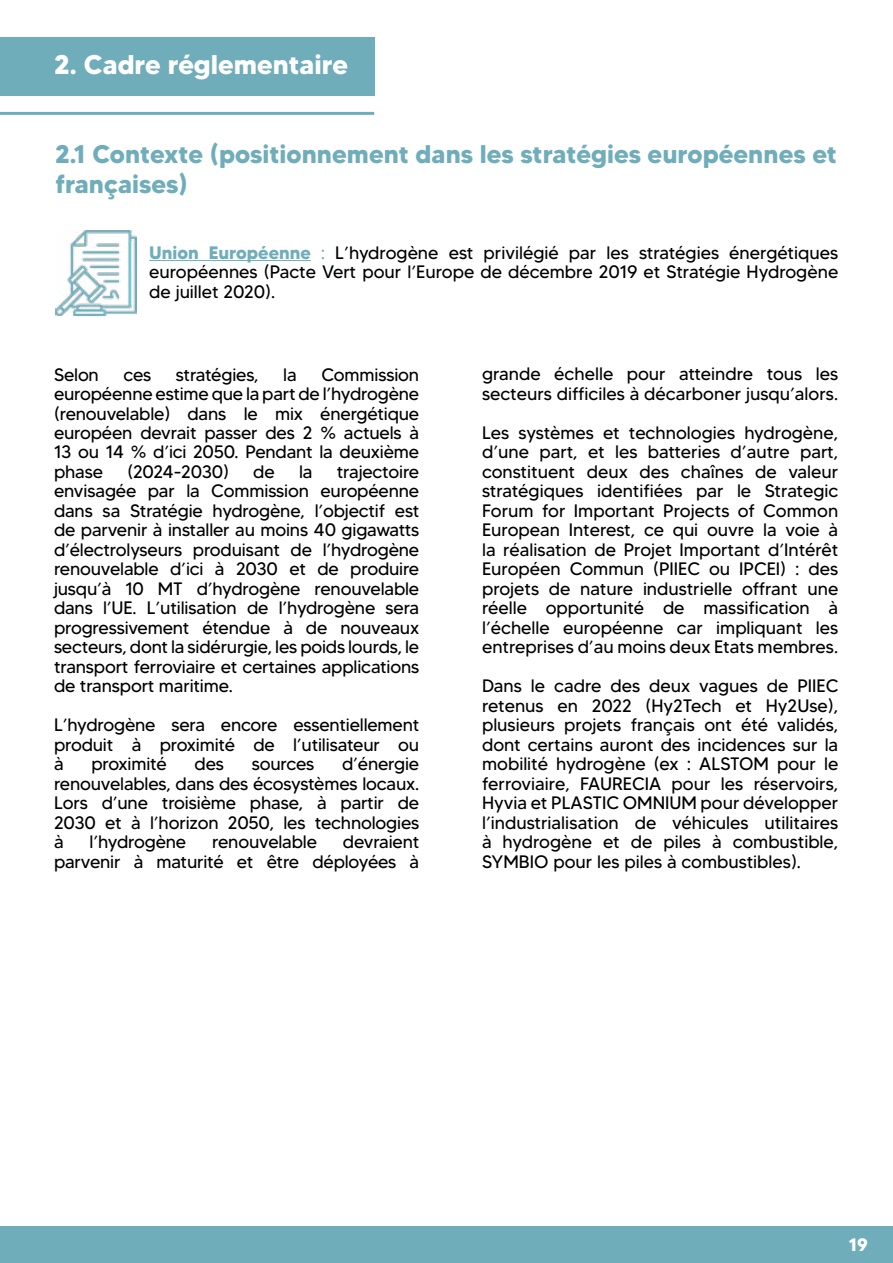
<style>
.page{position:relative;width:893px;height:1263px;background:#fff}
.page>*{position:absolute;margin:0;border:0;box-sizing:border-box;transform-origin:0 0}
.t1{font:700 27px "MADETOMMY";color:#fff}
.t2{font:700 25.5px/30px "MADETOMMY";color:#70adba}
.t3{font:18px/19.5px "MADETOMMY";letter-spacing:-.01em;color:#000;text-align:justify}
.t4{font:700 18px "MADETOMMY";color:#fff}
.s1{font-weight:700;color:#70adba}
.s2{color:#70adba}
</style>
<div class="page">
<div style="left:0;top:1226px;width:893px;height:37px;background:#70adba"></div>
<hr style="left:149px;top:260px;width:162px;height:1px;background:#70adba">
<div style="left:0;top:38px;width:374px;height:58px;background:#70adba"></div>
<hr style="left:0;top:112px;width:374px;height:3px;background:#70adba">
<img style="left:55px;top:230px;width:81px;height:86px">
<h1 class="t1" style="left:54px;top:47px;width:295px">2. Cadre réglementaire</h1>
<h2 class="t2" style="left:55px;top:139px;width:783px">2.1 Contexte (positionnement dans les stratégies européennes et françaises)</h2>
<p class="t3" style="left:149px;top:243px;width:691px"><span class="s1">Union Européenne</span> <span class="s2">:</span> L’hydrogène est privilégié par les stratégies énergétiques européennes (Pacte Vert pour l’Europe de décembre 2019 et Stratégie Hydrogène de juillet 2020).</p>
<p class="t3" style="left:54px;top:364px;width:46px">Selon</p>
<p class="t3" style="left:124px;top:364px;width:29px">ces</p>
<p class="t3" style="left:176px;top:364px;width:84px">stratégies,</p>
<p class="t3" style="left:283px;top:364px;width:15px">la</p>
<p class="t3" style="left:54px;top:364px;width:367px;text-indent:267px">Commission européenne estime que la part de l’hydrogène (renouvelable) dans le mix énergétique européen devrait passer des 2 % actuels à 13 ou 14 % d’ici 2050. Pendant la deuxième phase</p>
<p class="t3" style="left:127px;top:462px;width:103px">(2024-2030)</p>
<p class="t3" style="left:253px;top:462px;width:23px">de</p>
<p class="t3" style="left:299px;top:462px;width:15px">la</p>
<p class="t3" style="left:54px;top:462px;width:367px;text-indent:283px">trajectoire envisagée par la Commission européenne dans sa Stratégie hydrogène, l’objectif est de parvenir à installer au moins 40 gigawatts d’électrolyseurs produisant de l’hydrogène renouvelable d’ici à 2030 et de produire jusqu’à 10 MT d’hydrogène renouvelable dans l’UE. L’utilisation de l’hydrogène sera progressivement étendue à de nouveaux secteurs, dont la sidérurgie, les poids lourds, le transport ferroviaire et certaines applications de transport maritime.</p>
<p class="t3" style="left:54px;top:715px;width:367px">L’hydrogène sera encore essentiellement produit à proximité de l’utilisateur ou à</p>
<p class="t3" style="left:54px;top:754px;width:367px;text-indent:288px">d’énergie renouvelables, dans des écosystèmes locaux.<br>Lors d’une troisième phase, à partir de 2030 et à l’horizon 2050, les technologies à</p>
<p class="t3" style="left:91px;top:754px;width:77px">proximité</p>
<p class="t3" style="left:195px;top:754px;width:31px">des</p>
<p class="t3" style="left:252px;top:754px;width:64px">sources</p>
<p class="t3" style="left:90px;top:832px;width:98px">l’hydrogène</p>
<p class="t3" style="left:212px;top:832px;width:106px">renouvelable</p>
<p class="t3" style="left:54px;top:832px;width:367px;text-align:right">devraient<br>parvenir à maturité et être déployées à</p>
<p class="t3" style="left:482px;top:364px;width:358px">grande échelle pour atteindre tous les secteurs difficiles à décarboner jusqu’alors.</p>
<p class="t3" style="left:482px;top:423px;width:358px">Les systèmes et technologies hydrogène, d’une part, et les batteries d’autre part, constituent deux des chaînes de valeur stratégiques identifiées par le Strategic Forum for Important Projects of Common European Interest, ce qui ouvre la voie à la réalisation de Projet Important d’Intérêt Européen Commun (PIIEC ou IPCEI) : des projets de nature industrielle offrant une réelle opportunité de massification à l’échelle européenne car impliquant les entreprises d’au moins deux Etats membres.</p>
<p class="t3" style="left:482px;top:676px;width:358px">Dans le cadre des deux vagues de PIIEC retenus en 2022 (Hy2Tech et Hy2Use), plusieurs projets français ont été validés, dont certains auront des incidences sur la mobilité hydrogène (ex : ALSTOM pour le ferroviaire, FAURECIA pour les réservoirs, Hyvia et PLASTIC OMNIUM pour développer l’industrialisation de véhicules utilitaires à hydrogène et de piles à combustible, SYMBIO pour les piles à combustibles).</p>
<p class="t4" style="left:849px;top:1234px;width:20px">19</p>
</div>
